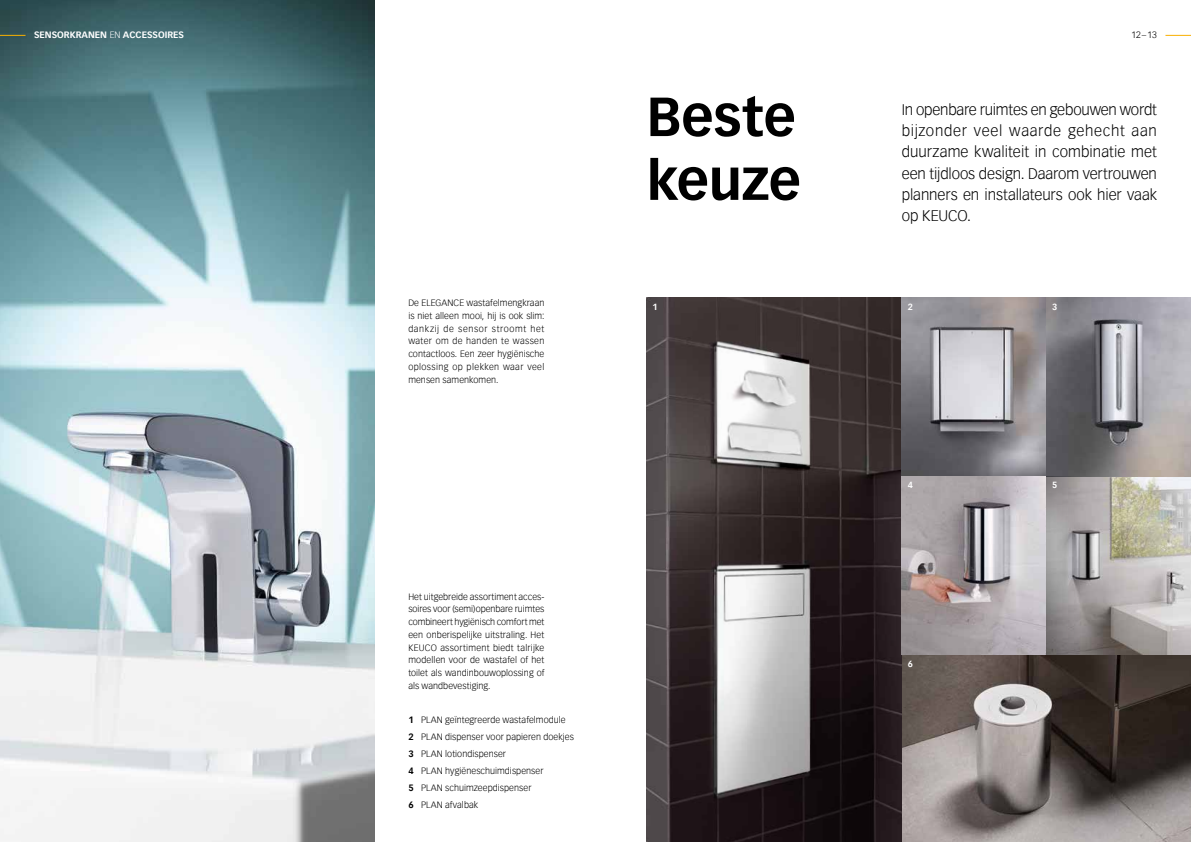
<style>
.page{position:relative;width:1191px;height:842px;background:#fff}
.page>*{position:absolute;margin:0;border:0;box-sizing:border-box;transform-origin:0 0}
.t1{font:700 54px/63.8px "Vectora Com";letter-spacing:-.005em;color:#000}
.t2{font:300 15px/21.3px "Vectora Com";letter-spacing:-.005em;color:#000;text-align:justify}
.t3{font:300 9px/12.8px "Vectora Com";letter-spacing:.005em;color:#000;text-align:justify}
.t4{font:700 9px "Vectora Com";color:#fff}
.t5{font:700 8.7px "Vectora Com";color:#fff}
.s1{font-weight:300}
.s2{font-weight:700}
</style>
<div class="page">
<img style="left:0;top:0;width:374px;height:842px">
<img style="left:646px;top:298px;width:545px;height:544px">
<svg style="left:1046px;top:476px;width:34px;height:179px;background:#989596"></svg>
<svg style="left:0;top:35px;width:26px;height:1px"></svg>
<svg style="left:1165px;top:35px;width:26px;height:1px"></svg>
<p class="t4" style="left:34px;top:30px;width:151px">SENSORKRANEN <span class="s1">EN</span> ACCESSOIRES</p>
<p class="t3" style="left:408px;top:297px;width:138px">De ELEGANCE wastafelmengkraan is niet alleen mooi, hij is ook slim: dankzij de sensor stroomt het water om de handen te wassen contactloos. Een zeer hygiënische oplossing op plekken waar veel mensen samenkomen.</p>
<h1 class="t1" style="left:646px;top:85px;width:156px">Beste keuze</h1>
<p class="t5" style="left:652px;top:301px;width:7px">1</p>
<p class="t3" style="left:408px;top:590px;width:138px">Het uitgebreide assortiment acces&shy;soires voor (semi)openbare ruimtes combineert hygiënisch comfort met een onberispelijke uitstraling. Het KEUCO assortiment biedt talrijke modellen voor de wastafel of het toilet als wandinbouwoplossing of als wandbevestiging.</p>
<p class="t3" style="left:408px;top:711px;width:167px;line-height:17px;text-align:left"><span class="s2">1</span> PLAN geïntegreerde wastafelmodule<br><span class="s2">2</span> PLAN dispenser voor papieren doekjes<br><span class="s2">3</span> PLAN lotiondispenser<br><span class="s2">4</span> PLAN hygiëneschuimdispenser<br><span class="s2">5</span> PLAN schuimzeepdispenser<br><span class="s2">6</span> PLAN afvalbak</p>
<p class="t3" style="left:1131px;top:29px;width:27px">12–13</p>
<h2 class="t2" style="left:901px;top:99px;width:257px">In openbare ruimtes en gebouwen wordt bijzonder veel waarde gehecht aan duurzame kwaliteit in combinatie met een tijdloos design. Daarom vertrouwen planners en installateurs ook hier vaak op KEUCO.</h2>
<p class="t5" style="left:907px;top:301px;width:7px">2</p>
<p class="t5" style="left:1052px;top:301px;width:7px">3</p>
<p class="t5" style="left:907px;top:480px;width:7px">4</p>
<p class="t5" style="left:907px;top:658px;width:7px">6</p>
<p class="t5" style="left:1052px;top:480px;width:7px">5</p>
</div>
